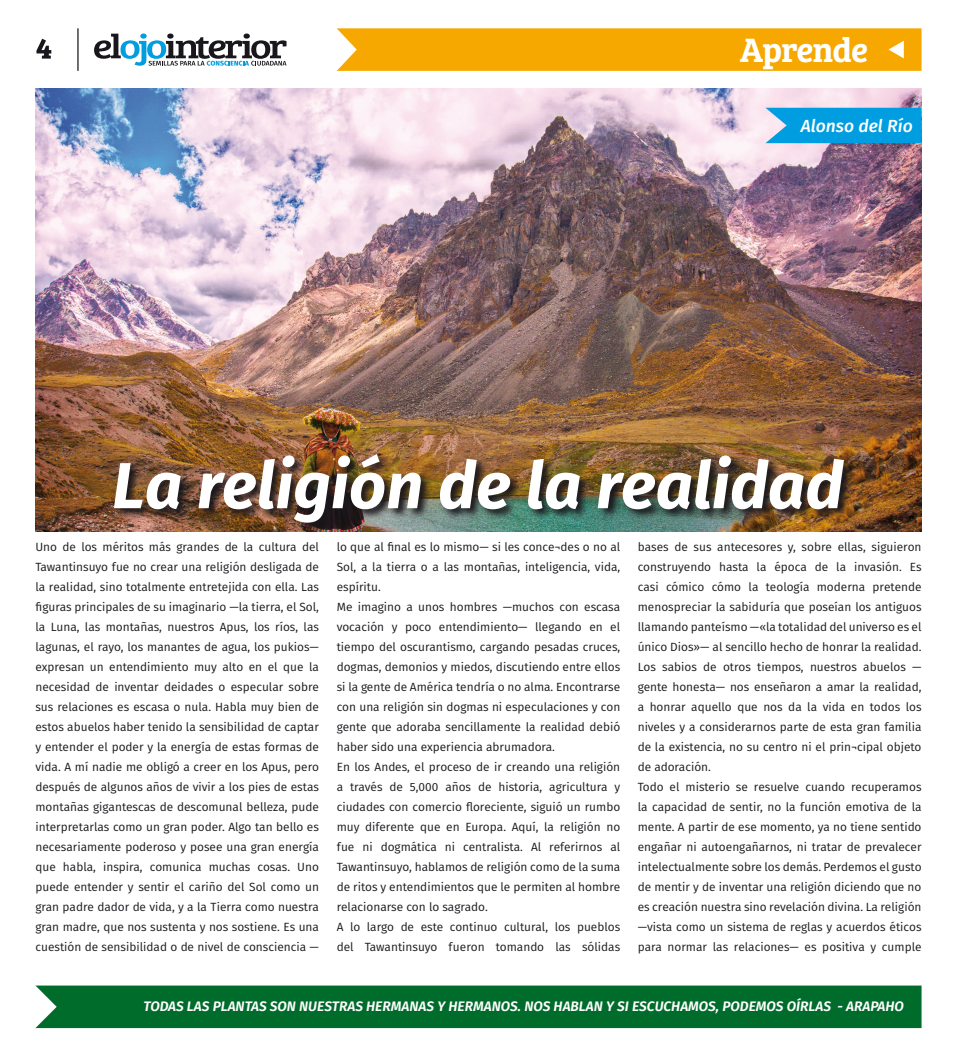
<style>
.page{position:relative;width:957px;height:1049px;background:#fff}
.page>*{position:absolute;margin:0;border:0;box-sizing:border-box;transform-origin:0 0}
.t1{font:italic 700 65px "Fira Sans";color:#fff}
.t2{font:600 35px "Bree Serif";letter-spacing:-.025em;color:#fff}
.t3{font:italic 500 17.5px "Fira Sans";color:#fff}
.t4{font:italic 600 13.75px "Fira Sans";color:#fff}
.t5{font:11.88px/20px "Fira Sans";color:#1a171c}
</style>
<div class="page">
<svg style="left:94px;top:34px;width:192px;height:32px"></svg>
<hr style="left:77px;top:28px;width:2px;height:43px;background:#1a171c">
<div style="left:35px;top:985px;width:886px;height:43px;background:#006c2b"></div>
<svg style="left:337px;top:28px;width:584px;height:43px;background:#f6aa08"></svg>
<img style="left:35px;top:89px;width:886px;height:442px">
<img style="left:113px;top:453px;width:742px;height:79px">
<svg style="left:765px;top:108px;width:156px;height:35px;background:#11a3e1"></svg>
<svg style="left:36px;top:39px;width:15px;height:20px"></svg>
<h2 class="t2" style="left:740px;top:23px;width:130px">Aprende</h2>
<h3 class="t3" style="left:801px;top:113px;width:113px">Alonso del Río</h3>
<h1 class="t1" style="left:112px;top:440px;width:733px">La religión de la realidad</h1>
<p class="t5" style="left:35px;top:536px;width:285px;text-align:justify">Uno de los méritos más grandes de la cultura del Tawantinsuyo fue no crear una religión desligada de la realidad, sino totalmente entretejida con ella. Las figuras principales de su imaginario —la tierra, el Sol, la Luna, las montañas, nuestros Apus, los ríos, las lagunas, el rayo, los manantes de agua, los pukios— expresan un entendimiento muy alto en el que la necesidad de inventar deidades o especular sobre sus relaciones es escasa o nula. Habla muy bien de estos abuelos haber tenido la sensibilidad de captar y entender el poder y la energía de estas formas de vida. A mí nadie me obligó a creer en los Apus, pero después de algunos años de vivir a los pies de estas montañas gigantescas de descomunal belleza, pude interpretarlas como un gran poder. Algo tan bello es necesariamente poderoso y posee una gran energía que habla, inspira, comunica muchas cosas. Uno puede entender y sentir el cariño del Sol como un gran padre dador de vida, y a la Tierra como nuestra gran madre, que nos sustenta y nos sostiene. Es una cuestión de sensibilidad o de nivel de consciencia —</p>
<p class="t5" style="left:638px;top:536px;width:285px">bases de sus antecesores y, sobre ellas, siguieron construyendo hasta la época de la invasión. Es casi cómico cómo la teología moderna pretende menospreciar la sabiduría que poseían los antiguos llamando panteísmo —«la totalidad del universo es el único Dios»— al sencillo hecho de honrar la realidad.<br>Los sabios de otros tiempos, nuestros abuelos — gente honesta— nos enseñaron a amar la realidad, a honrar aquello que nos da la vida en todos los niveles y a considerarnos parte de esta gran familia de la existencia, no su centro ni el prin¬cipal objeto de adoración.<br>Todo el misterio se resuelve cuando recuperamos la capacidad de sentir, no la función emotiva de la mente. A partir de ese momento, ya no tiene sentido engañar ni autoengañarnos, ni tratar de prevalecer intelectualmente sobre los demás. Perdemos el gusto de mentir y de inventar una religión diciendo que no es creación nuestra sino revelación divina. La religión —vista como un sistema de reglas y acuerdos éticos para normar las relaciones— es positiva y cumple</p>
<p class="t5" style="left:337px;top:536px;width:285px">lo que al fi nal es lo mismo— si les conce¬des o no al Sol, a la tierra o a las montañas, inteligencia, vida, espíritu.<br>Me imagino a unos hombres —muchos con escasa vocación y poco entendimiento— llegando en el tiempo del oscurantismo, cargando pesadas cruces, dogmas, demonios y miedos, discutiendo entre ellos si la gente de América tendría o no alma. Encontrarse con una religión sin dogmas ni especulaciones y con gente que adoraba sencillamente la realidad debió haber sido una experiencia abrumadora.<br>En los Andes, el proceso de ir creando una religión a través de 5,000 años de historia, agricultura y ciudades con comercio floreciente, siguió un rumbo muy diferente que en Europa. Aquí, la religión no fue ni dogmática ni centralista. Al referirnos al Tawantinsuyo, hablamos de religión como de la suma de ritos y entendimientos que le permiten al hombre relacionarse con lo sagrado.<br>A lo largo de este continuo cultural, los pueblos del Tawantinsuyo fueron tomando las sólidas</p>
<p class="t4" style="left:144px;top:997px;width:762px">TODAS LAS PLANTAS SON NUESTRAS HERMANAS Y HERMANOS. NOS HABLAN Y SI ESCUCHAMOS, PODEMOS OÍRLAS - ARAPAHO</p>
</div>
